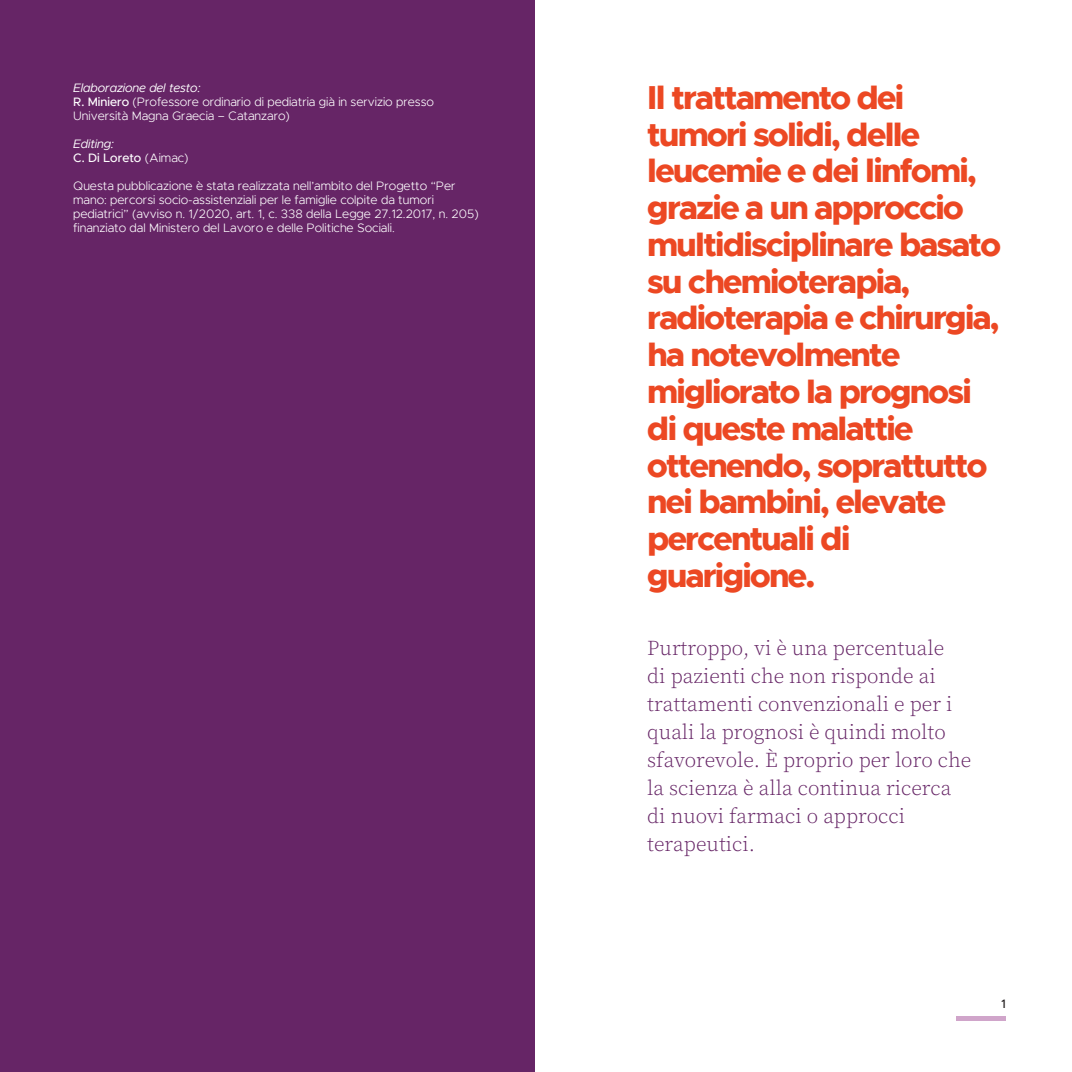
<style>
.page{position:relative;width:1072px;height:1072px;background:#fff}
.page>*{position:absolute;margin:0;border:0;box-sizing:border-box;transform-origin:0 0}
.t1{font:800 33.25px/36.8px "Metropolis";letter-spacing:-.05em;color:#ec4823}
.t2{font:300 21px/28px "Source Serif Pro";color:#662566}
.t3{font:300 12.25px/14px "Metropolis";color:#fff}
.t4{font:500 12.25px/14px "Metropolis";color:#fff}
.t5{font:500 12.25px "Metropolis";color:#231f20}
.s1{font-weight:400;font-style:italic}
.s2{font-weight:500}
.s3{font-weight:300}
</style>
<div class="page">
<div style="left:0;top:0;width:585px;height:1071px;background:#662566"></div>
<div style="left:536px;top:0;width:535px;height:1071px;background:#fff"></div>
<div style="left:956px;top:1016px;width:49px;height:5px;background:#d0a5ca"></div>
<p class="t3" style="left:73px;top:81px;width:362px"><span class="s1">Elaborazione del testo:<br></span><span class="s2">R. Miniero</span> (Professore ordinario di pediatria già in servizio presso<br>Università Magna Graecia – Catanzaro)</p>
<p class="t4" style="left:73px;top:137px;width:117px"><span class="s1">Editing:<br></span>C. Di Loreto <span class="s3">(Aimac)</span></p>
<p class="t3" style="left:73px;top:179px;width:407px">Questa pubblicazione è stata realizzata nell’ambito del Progetto “Per mano: percorsi socio-assistenziali per le famiglie colpite da tumori pediatrici” (avviso n. 1/2020, art. 1, c. 338 della Legge 27.12.2017, n. 205) finanziato dal Ministero del Lavoro e delle Politiche Sociali.</p>
<p class="t1" style="left:647px;top:79px;width:355px">Il trattamento dei tumori solidi, delle leucemie e dei linfomi, grazie a un approccio multidisciplinare basato su chemioterapia, radioterapia e chirurgia, ha notevolmente migliorato la prognosi di queste malattie ottenendo, soprattutto nei bambini, elevate percentuali di guarigione.</p>
<p class="t2" style="left:647px;top:634px;width:325px">Purtroppo, vi è una percentuale<br>di pazienti che non risponde ai trattamenti convenzionali e per i quali la prognosi è quindi molto sfavorevole. È proprio per loro che la scienza è alla continua ricerca di nuovi farmaci o approcci terapeutici.</p>
<p class="t5" style="left:1001px;top:995px;width:6px">1</p>
</div>
